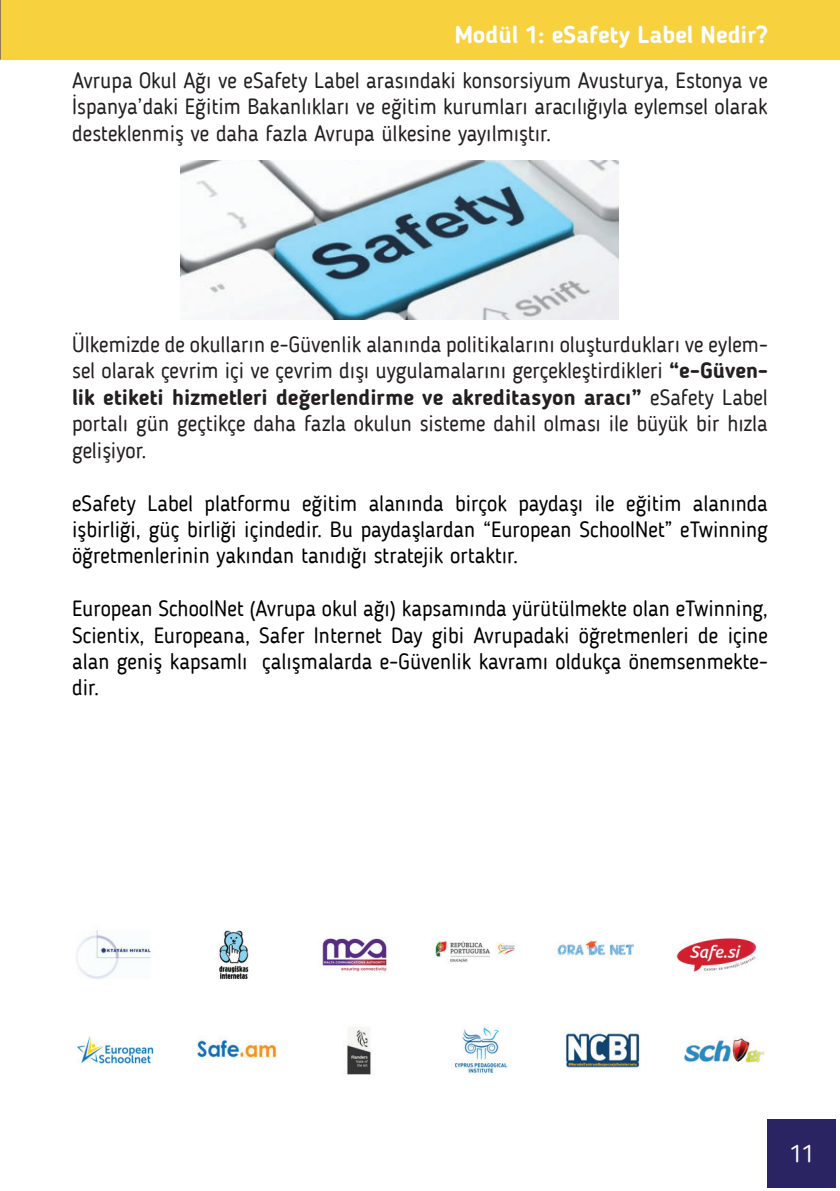
<style>
.page{position:relative;width:840px;height:1191px;background:#fff}
.page>*{position:absolute;margin:0;border:0;box-sizing:border-box;transform-origin:0 0}
.t1{font:700 24px "Blogger Sans";color:#fff}
.t2{font:24px "Blogger Sans";color:#fff}
.t3{font:22px/26.4px "Blogger Sans";color:#231f20;text-align:justify}
.t4{font:22px/26.4px "Blogger Sans";color:#000;text-align:justify}
.s1{font-weight:700}
</style>
<div class="page">
<div style="left:0;top:0;width:839px;height:60px;background:#f7d13e"></div>
<div style="left:767px;top:1119px;width:68px;height:68px;background:#2a2562"></div>
<img style="left:180px;top:160px;width:438px;height:159px">
<img style="left:76px;top:930px;width:681px;height:49px">
<img style="left:76px;top:1027px;width:689px;height:48px">
<p class="t1" style="left:454px;top:23px;width:314px">Modül 1: eSafety Label Nedir?</p>
<p class="t3" style="left:72px;top:68px;width:697px">Avrupa Okul Ağı ve eSafety Label arasındaki konsorsiyum Avusturya, Estonya ve İspanya’daki Eğitim Bakanlıkları ve eğitim kurumları aracılığıyla eylemsel olarak desteklenmiş ve daha fazla Avrupa ülkesine yayılmıştır.</p>
<p class="t3" style="left:72px;top:332px;width:697px">Ülkemizde de okulların e-Güvenlik alanında politikalarını oluşturdukları ve eylem&shy;sel olarak çevrim içi ve çevrim dışı uygulamalarını gerçekleştirdikleri <span class="s1">“e-Güven&shy;lik etiketi hizmetleri değerlendirme ve akreditasyon aracı”</span> eSafety Label portalı gün geçtikçe daha fazla okulun sisteme dahil olması ile büyük bir hızla gelişiyor.</p>
<p class="t4" style="left:72px;top:491px;width:697px">eSafety Label platformu eğitim alanında birçok paydaşı ile eğitim alanında işbirliği, güç birliği içindedir. Bu paydaşlardan “European SchoolNet” eTwinning öğretmenlerinin yakından tanıdığı stratejik ortaktır.</p>
<p class="t4" style="left:72px;top:596px;width:697px">European SchoolNet (Avrupa okul ağı) kapsamında yürütülmekte olan eTwinning, Scientix, Europeana, Safer Internet Day gibi Avrupadaki öğretmenleri de içine alan geniş kapsamlı çalışmalarda e-Güvenlik kavramı oldukça önemsenmekte&shy;dir.</p>
<p class="t2" style="left:789px;top:1141px;width:25px">11</p>
</div>
